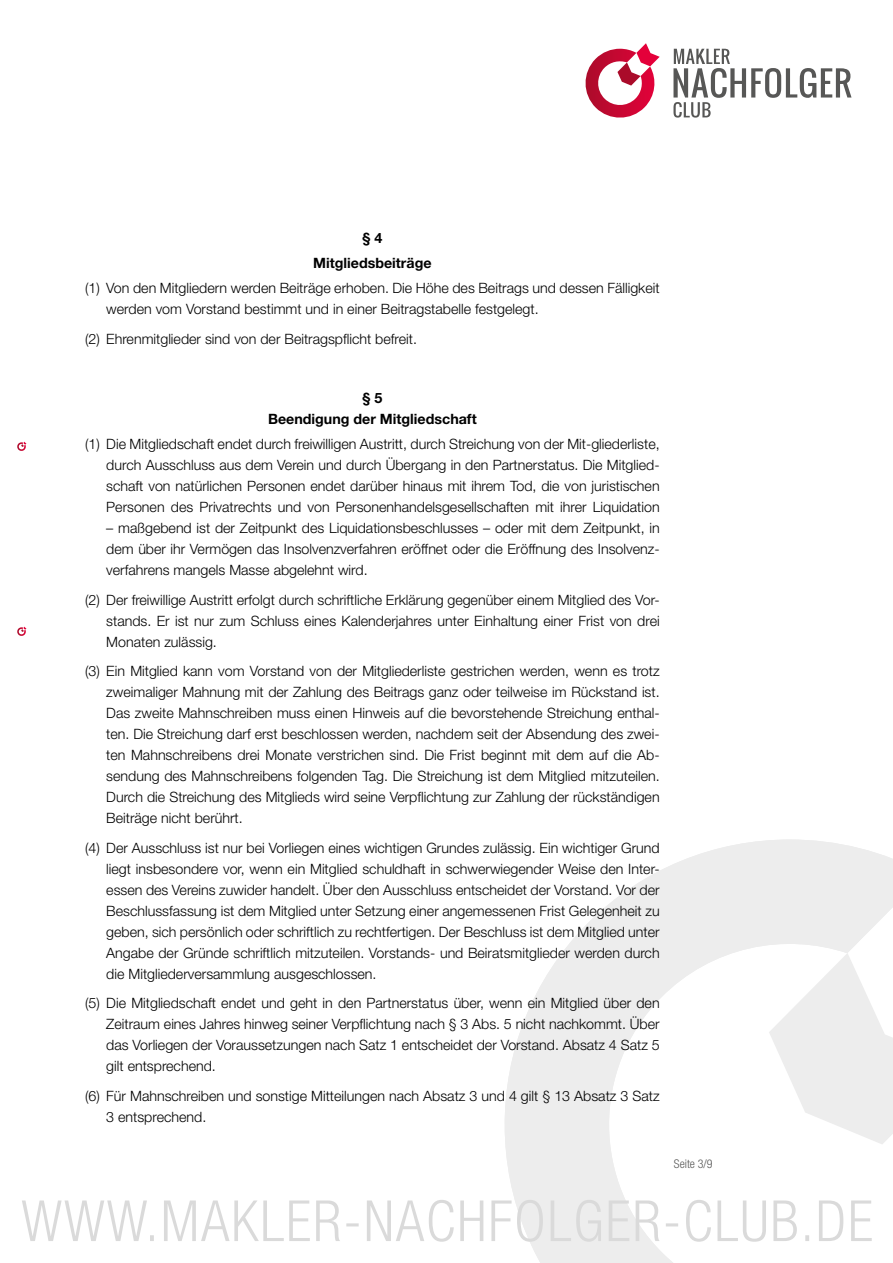
<style>
.page{position:relative;width:893px;height:1263px;background:#fff}
.page>*{position:absolute;margin:0;border:0;box-sizing:border-box;transform-origin:0 0}
.t1{font:300 14.25px/21px "Helvetica Neue";color:#000;text-align:justify}
.t2{font:700 14.25px/25.2px "Helvetica Neue";color:#000;text-align:center}
.t3{font:300 condensed 12px "Helvetica Neue";color:#575756}
</style>
<div class="page">
<div style="left:502px;top:839px;width:391px;height:424px;background:linear-gradient(to right,#f5f5f5,#f8f8f8)"></div>
<svg style="left:769px;top:953px;width:124px;height:191px"></svg>
<svg style="left:17px;top:442px;width:9px;height:9px"></svg>
<svg style="left:17px;top:627px;width:9px;height:9px"></svg>
<svg style="left:22px;top:1200px;width:850px;height:42px"></svg>
<svg style="left:585px;top:43px;width:75px;height:75px"></svg>
<svg style="left:673px;top:49px;width:178px;height:69px"></svg>
<p class="t2" style="left:313px;top:225px;width:120px">§ 4<br>Mitgliedsbeiträge</p>
<p class="t1" style="left:106px;top:278px;width:555px;text-indent:-21px">(1) Von den Mitgliedern werden Beiträge erhoben. Die Höhe des Beitrags und dessen Fälligkeit werden vom Vorstand bestimmt und in einer Beitragstabelle festgelegt.</p>
<p class="t1" style="left:85px;top:328px;width:333px">(2) Ehrenmitglieder sind von der Beitragspflicht befreit.</p>
<p class="t2" style="left:268px;top:387px;width:210px;line-height:21px">§ 5<br>Beendigung der Mitgliedschaft</p>
<p class="t1" style="left:106px;top:433px;width:555px;text-indent:-21px">(1) Die Mitgliedschaft endet durch freiwilligen Austritt, durch Streichung von der Mit-gliederliste, durch Ausschluss aus dem Verein und durch Übergang in den Partnerstatus. Die Mitglied&shy;schaft von natürlichen Personen endet darüber hinaus mit ihrem Tod, die von juristischen Personen des Privatrechts und von Personenhandelsgesellschaften mit ihrer Liquidation</p>
<p class="t1" style="left:106px;top:517px;width:555px">– maßgebend ist der Zeitpunkt des Liquidationsbeschlusses – oder mit dem Zeitpunkt, in dem über ihr Vermögen das Insolvenzverfahren eröffnet oder die Eröffnung des Insolvenz&shy;verfahrens mangels Masse abgelehnt wird.</p>
<p class="t1" style="left:106px;top:589px;width:555px;text-indent:-21px">(2) Der freiwillige Austritt erfolgt durch schriftliche Erklärung gegenüber einem Mitglied des Vor&shy;stands. Er ist nur zum Schluss eines Kalenderjahres unter Einhaltung einer Frist von drei Monaten zulässig.</p>
<p class="t1" style="left:106px;top:660px;width:555px;text-indent:-21px">(3) Ein Mitglied kann vom Vorstand von der Mitgliederliste gestrichen werden, wenn es trotz zweimaliger Mahnung mit der Zahlung des Beitrags ganz oder teilweise im Rückstand ist.<br>Das zweite Mahnschreiben muss einen Hinweis auf die bevorstehende Streichung enthal&shy;ten. Die Streichung darf erst beschlossen werden, nachdem seit der Absendung des zwei&shy;ten Mahnschreibens drei Monate verstrichen sind. Die Frist beginnt mit dem auf die Ab&shy;sendung des Mahnschreibens folgenden Tag. Die Streichung ist dem Mitglied mitzuteilen.<br>Durch die Streichung des Mitglieds wird seine Verpflichtung zur Zahlung der rückständigen Beiträge nicht berührt.</p>
<p class="t1" style="left:106px;top:837px;width:555px;text-indent:-21px">(4) Der Ausschluss ist nur bei Vorliegen eines wichtigen Grundes zulässig. Ein wichtiger Grund liegt insbesondere vor, wenn ein Mitglied schuldhaft in schwerwiegender Weise den Inter&shy;essen des Vereins zuwider handelt. Über den Ausschluss entscheidet der Vorstand. Vor der Beschlussfassung ist dem Mitglied unter Setzung einer angemessenen Frist Gelegenheit zu geben, sich persönlich oder schriftlich zu rechtfertigen. Der Beschluss ist dem Mitglied unter Angabe der Gründe schriftlich mitzuteilen. Vorstands- und Beiratsmitglieder werden durch die Mitgliederversammlung ausgeschlossen.</p>
<p class="t1" style="left:106px;top:992px;width:555px;text-indent:-21px">(5) Die Mitgliedschaft endet und geht in den Partnerstatus über, wenn ein Mitglied über den Zeitraum eines Jahres hinweg seiner Verpflichtung nach § 3 Abs. 5 nicht nachkommt. Über das Vorliegen der Voraussetzungen nach Satz 1 entscheidet der Vorstand. Absatz 4 Satz 5 gilt entsprechend.</p>
<p class="t1" style="left:106px;top:1085px;width:555px;text-indent:-21px">(6) Für Mahnschreiben und sonstige Mitteilungen nach Absatz 3 und 4 gilt § 13 Absatz 3 Satz<br>3 entsprechend.</p>
<p class="t3" style="left:674px;top:1157px;width:40px">Seite 3/9</p>
</div>
